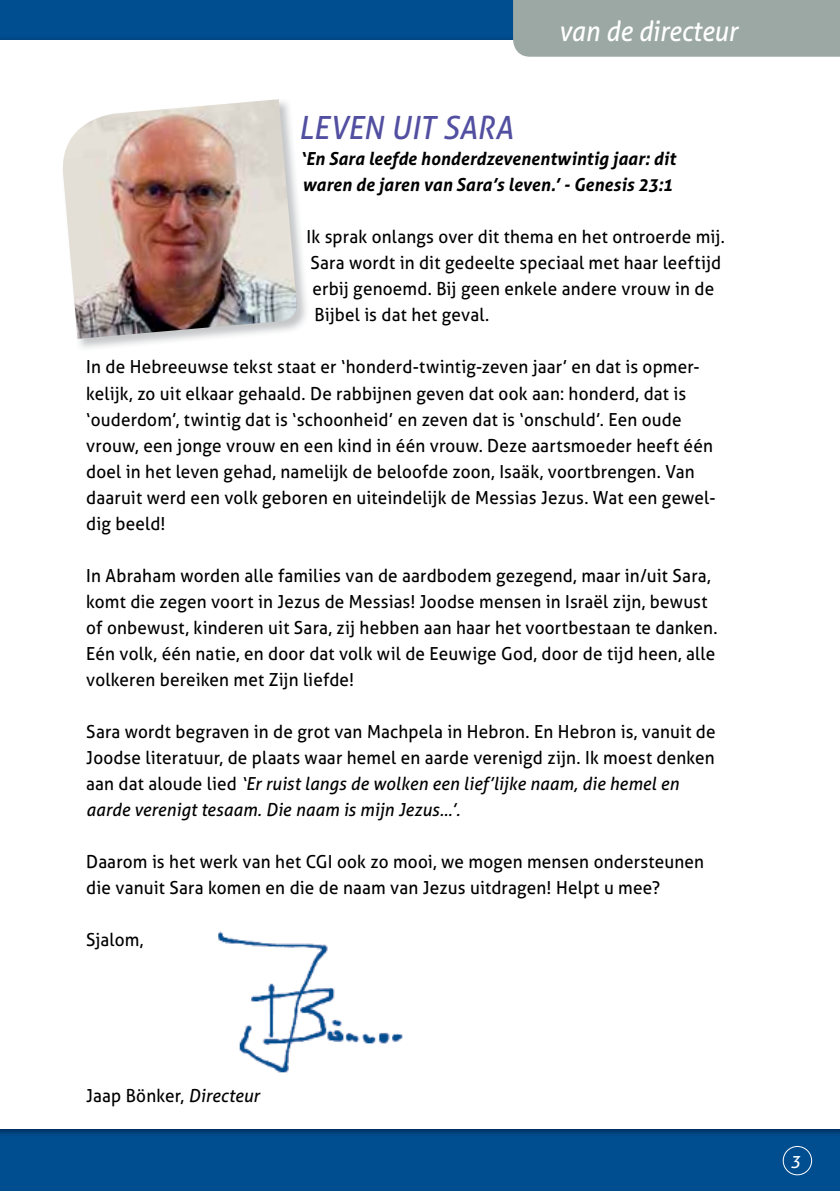
<style>
.page{position:relative;width:840px;height:1191px;background:#fff}
.page>*{position:absolute;margin:0;border:0;box-sizing:border-box;transform-origin:0 0}
.t1{font:italic 32px "Aller";letter-spacing:-.005em;color:#524fa1;scale:.95 1}
.t2{font:italic 28px "Aller";color:#fff;scale:.9 1}
.t3{font:18px/26px "Aller";letter-spacing:.01em;color:#000;scale:.95 1}
.t4{font:italic 700 18px/26px "Aller";letter-spacing:.01em;color:#000;scale:.95 1}
.t5{font:italic 17px "Aller";color:#fff}
.s1{font-style:italic}
</style>
<div class="page">
<div style="left:0;top:0;width:839px;height:1191px;background:#004e90"></div>
<div style="left:0;top:40px;width:839px;height:1088px;background:#fff"></div>
<svg style="left:782px;top:1146px;width:29px;height:29px"></svg>
<div style="left:513px;top:0;width:326px;height:57px;background:#9ba8a3"></div>
<img style="left:62px;top:99px;width:236px;height:240px">
<img style="left:218px;top:931px;width:185px;height:142px">
<h2 class="t2" style="left:558px;top:14px;width:200px">van de directeur</h2>
<h1 class="t1" style="left:298px;top:109px;width:227px">LEVEN UIT SARA</h1>
<p class="t4" style="left:300px;top:146px;width:396px">‘En Sara leefde honderdzevenentwintig jaar: dit waren de jaren van Sara’s leven.’ - Genesis 23:1</p>
<p class="t3" style="left:306px;top:224px;width:441px">Ik sprak onlangs over dit thema en het ontroerde mij.<br>Sara wordt in dit gedeelte speciaal met haar leeftijd erbij genoemd. Bij geen enkele andere vrouw in de Bijbel is dat het geval.</p>
<p class="t3" style="left:86px;top:354px;width:663px">In de Hebreeuwse tekst staat er ‘honderd-twintig-zeven jaar’ en dat is opmer&shy;kelijk, zo uit elkaar gehaald. De rabbijnen geven dat ook aan: honderd, dat is ‘ouderdom’, twintig dat is ‘schoonheid’ en zeven dat is ‘onschuld’. Een oude vrouw, een jonge vrouw en een kind in één vrouw. Deze aartsmoeder heeft één doel in het leven gehad, namelijk de beloofde zoon, Isaäk, voortbrengen. Van daaruit werd een volk geboren en uiteindelijk de Messias Jezus. Wat een gewel&shy;dig beeld!</p>
<p class="t3" style="left:86px;top:562px;width:665px">In Abraham worden alle families van de aardbodem gezegend, maar in/uit Sara, komt die zegen voort in Jezus de Messias! Joodse mensen in Israël zijn, bewust of onbewust, kinderen uit Sara, zij hebben aan haar het voortbestaan te danken.<br>Eén volk, één natie, en door dat volk wil de Eeuwige God, door de tijd heen, alle volkeren bereiken met Zijn liefde!</p>
<p class="t3" style="left:86px;top:718px;width:663px">Sara wordt begraven in de grot van Machpela in Hebron. En Hebron is, vanuit de Joodse literatuur, de plaats waar hemel en aarde verenigd zijn. Ik moest denken aan dat aloude lied <span class="s1">‘Er ruist langs de wolken een lief’lijke naam, die hemel en aarde verenigt tesaam. Die naam is mijn Jezus…’.</span></p>
<p class="t3" style="left:86px;top:848px;width:651px">Daarom is het werk van het CGI ook zo mooi, we mogen mensen ondersteunen die vanuit Sara komen en die de naam van Jezus uitdragen! Helpt u mee?</p>
<p class="t3" style="left:86px;top:926px;width:62px">Sjalom,</p>
<p class="t3" style="left:86px;top:1082px;width:184px">Jaap Bönker, <span class="s1">Directeur</span></p>
<p class="t5" style="left:790px;top:1150px;width:12px">3</p>
</div>
